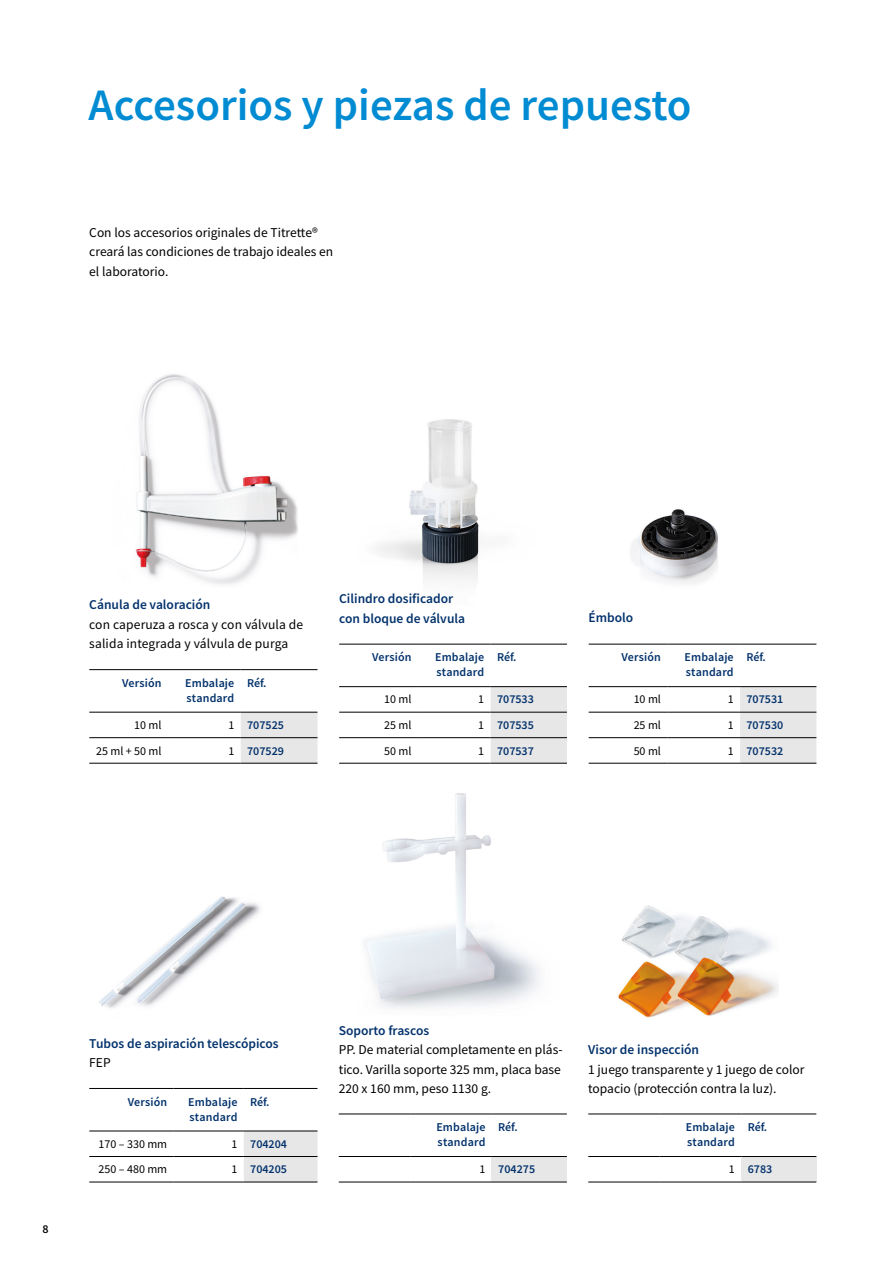
<style>
.page{position:relative;width:893px;height:1263px;background:#fff}
.page>*{position:absolute;margin:0;border:0;box-sizing:border-box;transform-origin:0 0}
.t1{font:600 45px "Source Sans Pro";color:#008bd2}
.t2{font:13.5px/19.5px "Source Sans Pro";color:#000}
.t3{font:600 13.5px/19.5px "Source Sans Pro";color:#03326c}
.t4{font:600 12px/15px "Source Sans Pro";letter-spacing:.01em;color:#03326c}
.t5{font:12px "Source Sans Pro";color:#000}
.t6{font:600 12px "Source Sans Pro";color:#000}
.s1{font-weight:400;color:#000}
</style>
<div class="page">
<img style="left:376px;top:419px;width:103px;height:161px">
<img style="left:364px;top:793px;width:175px;height:215px">
<img style="left:135px;top:374px;width:163px;height:211px">
<img style="left:618px;top:905px;width:160px;height:113px">
<img style="left:99px;top:896px;width:161px;height:112px">
<img style="left:631px;top:509px;width:87px;height:75px">
<svg style="left:588px;top:1181px;width:153px;height:1px"></svg>
<div style="left:741px;top:1156px;width:75px;height:26px;background:#e7e7e7"></div>
<hr style="left:588px;top:1182px;width:72px;height:1px;background:#000">
<hr style="left:660px;top:1182px;width:81px;height:1px;background:#000">
<hr style="left:741px;top:1182px;width:75px;height:1px;background:#000">
<hr style="left:588px;top:1114px;width:72px;height:1px;background:#000">
<hr style="left:660px;top:1114px;width:81px;height:1px;background:#000">
<hr style="left:741px;top:1114px;width:75px;height:1px;background:#000">
<hr style="left:588px;top:1156px;width:72px;height:1px;background:#000">
<hr style="left:660px;top:1156px;width:81px;height:1px;background:#000">
<hr style="left:741px;top:1156px;width:75px;height:1px;background:#000">
<svg style="left:339px;top:1157px;width:153px;height:25px"></svg>
<div style="left:492px;top:1156px;width:75px;height:26px;background:#e7e7e7"></div>
<hr style="left:339px;top:1182px;width:71px;height:1px;background:#000">
<hr style="left:410px;top:1182px;width:82px;height:1px;background:#000">
<hr style="left:492px;top:1182px;width:75px;height:1px;background:#000">
<hr style="left:339px;top:1114px;width:71px;height:1px;background:#000">
<hr style="left:410px;top:1114px;width:82px;height:1px;background:#000">
<hr style="left:492px;top:1114px;width:75px;height:1px;background:#000">
<hr style="left:339px;top:1156px;width:71px;height:1px;background:#000">
<hr style="left:410px;top:1156px;width:82px;height:1px;background:#000">
<hr style="left:492px;top:1156px;width:75px;height:1px;background:#000">
<svg style="left:89px;top:713px;width:228px;height:50px"></svg>
<hr style="left:89px;top:737px;width:79px;height:1px;background:#000">
<hr style="left:168px;top:737px;width:73px;height:1px;background:#000">
<hr style="left:241px;top:737px;width:76px;height:1px;background:#000">
<hr style="left:89px;top:763px;width:79px;height:1px;background:#000">
<hr style="left:168px;top:763px;width:73px;height:1px;background:#000">
<hr style="left:241px;top:763px;width:76px;height:1px;background:#000">
<hr style="left:89px;top:669px;width:79px;height:1px;background:#000">
<hr style="left:168px;top:669px;width:73px;height:1px;background:#000">
<hr style="left:241px;top:669px;width:76px;height:1px;background:#000">
<hr style="left:89px;top:712px;width:79px;height:1px;background:#000">
<hr style="left:168px;top:712px;width:73px;height:1px;background:#000">
<hr style="left:241px;top:712px;width:76px;height:1px;background:#000">
<svg style="left:339px;top:687px;width:228px;height:76px"></svg>
<hr style="left:339px;top:712px;width:79px;height:1px;background:#000">
<hr style="left:418px;top:712px;width:73px;height:1px;background:#000">
<hr style="left:491px;top:712px;width:76px;height:1px;background:#000">
<hr style="left:339px;top:737px;width:79px;height:1px;background:#000">
<hr style="left:418px;top:737px;width:73px;height:1px;background:#000">
<hr style="left:491px;top:737px;width:76px;height:1px;background:#000">
<hr style="left:339px;top:763px;width:79px;height:1px;background:#000">
<hr style="left:418px;top:763px;width:73px;height:1px;background:#000">
<hr style="left:491px;top:763px;width:76px;height:1px;background:#000">
<hr style="left:339px;top:644px;width:79px;height:1px;background:#000">
<hr style="left:418px;top:644px;width:73px;height:1px;background:#000">
<hr style="left:491px;top:644px;width:76px;height:1px;background:#000">
<hr style="left:339px;top:686px;width:79px;height:1px;background:#000">
<hr style="left:418px;top:686px;width:73px;height:1px;background:#000">
<hr style="left:491px;top:686px;width:76px;height:1px;background:#000">
<svg style="left:89px;top:1132px;width:228px;height:50px"></svg>
<hr style="left:89px;top:1156px;width:85px;height:1px;background:#000">
<hr style="left:174px;top:1156px;width:70px;height:1px;background:#000">
<hr style="left:244px;top:1156px;width:73px;height:1px;background:#000">
<hr style="left:89px;top:1182px;width:85px;height:1px;background:#000">
<hr style="left:174px;top:1182px;width:70px;height:1px;background:#000">
<hr style="left:244px;top:1182px;width:73px;height:1px;background:#000">
<hr style="left:89px;top:1088px;width:85px;height:1px;background:#000">
<hr style="left:174px;top:1088px;width:70px;height:1px;background:#000">
<hr style="left:244px;top:1088px;width:73px;height:1px;background:#000">
<hr style="left:89px;top:1131px;width:85px;height:1px;background:#000">
<hr style="left:174px;top:1131px;width:70px;height:1px;background:#000">
<hr style="left:244px;top:1131px;width:73px;height:1px;background:#000">
<svg style="left:589px;top:687px;width:227px;height:76px"></svg>
<hr style="left:589px;top:712px;width:78px;height:1px;background:#000">
<hr style="left:667px;top:712px;width:73px;height:1px;background:#000">
<hr style="left:740px;top:712px;width:76px;height:1px;background:#000">
<hr style="left:589px;top:737px;width:78px;height:1px;background:#000">
<hr style="left:667px;top:737px;width:73px;height:1px;background:#000">
<hr style="left:740px;top:737px;width:76px;height:1px;background:#000">
<hr style="left:589px;top:763px;width:78px;height:1px;background:#000">
<hr style="left:667px;top:763px;width:73px;height:1px;background:#000">
<hr style="left:740px;top:763px;width:76px;height:1px;background:#000">
<hr style="left:589px;top:644px;width:78px;height:1px;background:#000">
<hr style="left:667px;top:644px;width:73px;height:1px;background:#000">
<hr style="left:740px;top:644px;width:76px;height:1px;background:#000">
<hr style="left:589px;top:686px;width:78px;height:1px;background:#000">
<hr style="left:667px;top:686px;width:73px;height:1px;background:#000">
<hr style="left:740px;top:686px;width:76px;height:1px;background:#000">
<h1 class="t1" style="left:89px;top:75px;width:605px">Accesorios y piezas de repuesto</h1>
<p class="t2" style="left:89px;top:222px;width:245px">Con los accesorios originales de Titrette® creará las condiciones de trabajo ideales en el laboratorio.</p>
<p class="t3" style="left:89px;top:595px;width:123px">Cánula de valoración</p>
<p class="t2" style="left:89px;top:614px;width:216px">con caperuza a rosca y con válvula de salida integrada y válvula de purga</p>
<p class="t4" style="left:122px;top:675px;width:41px">Versión</p>
<p class="t4" style="left:185px;top:675px;width:51px">Embalaje standard</p>
<p class="t4" style="left:247px;top:675px;width:21px">Réf.</p>
<p class="t5" style="left:134px;top:717px;width:29px">10 ml</p>
<p class="t4" style="left:228px;top:717px;width:57px"><span class="s1">1</span> 707525</p>
<p class="t5" style="left:96px;top:743px;width:67px">25 ml + 50 ml</p>
<p class="t4" style="left:228px;top:743px;width:57px"><span class="s1">1</span> 707529</p>
<p class="t3" style="left:339px;top:589px;width:127px">Cilindro dosificador con bloque de válvula</p>
<p class="t4" style="left:372px;top:650px;width:41px">Versión</p>
<p class="t4" style="left:435px;top:650px;width:51px">Embalaje standard</p>
<p class="t4" style="left:497px;top:650px;width:21px">Réf.</p>
<p class="t5" style="left:384px;top:692px;width:29px">10 ml</p>
<p class="t4" style="left:478px;top:692px;width:57px"><span class="s1">1</span> 707533</p>
<p class="t5" style="left:384px;top:717px;width:29px">25 ml</p>
<p class="t4" style="left:478px;top:717px;width:57px"><span class="s1">1</span> 707535</p>
<p class="t5" style="left:384px;top:743px;width:29px">50 ml</p>
<p class="t4" style="left:478px;top:743px;width:57px"><span class="s1">1</span> 707537</p>
<p class="t3" style="left:588px;top:608px;width:46px">Émbolo</p>
<p class="t4" style="left:621px;top:650px;width:41px">Versión</p>
<p class="t4" style="left:685px;top:650px;width:51px">Embalaje standard</p>
<p class="t4" style="left:746px;top:650px;width:21px">Réf.</p>
<p class="t5" style="left:634px;top:692px;width:29px">10 ml</p>
<p class="t4" style="left:728px;top:692px;width:57px"><span class="s1">1</span> 707531</p>
<p class="t5" style="left:634px;top:717px;width:29px">25 ml</p>
<p class="t4" style="left:728px;top:717px;width:57px"><span class="s1">1</span> 707530</p>
<p class="t5" style="left:634px;top:743px;width:29px">50 ml</p>
<p class="t4" style="left:728px;top:743px;width:57px"><span class="s1">1</span> 707532</p>
<p class="t6" style="left:43px;top:1221px;width:8px">8</p>
<p class="t3" style="left:89px;top:1033px;width:191px">Tubos de aspiración telescópicos</p>
<p class="t2" style="left:89px;top:1053px;width:23px">FEP</p>
<p class="t4" style="left:128px;top:1094px;width:41px">Versión</p>
<p class="t4" style="left:188px;top:1094px;width:51px">Embalaje standard</p>
<p class="t4" style="left:250px;top:1094px;width:21px">Réf.</p>
<p class="t5" style="left:99px;top:1136px;width:70px">170 – 330 mm</p>
<p class="t4" style="left:231px;top:1136px;width:57px"><span class="s1">1</span> 704204</p>
<p class="t5" style="left:99px;top:1162px;width:70px">250 – 480 mm</p>
<p class="t4" style="left:231px;top:1162px;width:57px"><span class="s1">1</span> 704205</p>
<p class="t3" style="left:339px;top:1020px;width:92px">Soporto frascos</p>
<p class="t2" style="left:339px;top:1040px;width:225px">PP. De material completamente en plás&shy;tico. Varilla soporte 325 mm, placa base<br>220 x 160 mm, peso 1130 g.</p>
<p class="t3" style="left:588px;top:1040px;width:112px">Visor de inspección</p>
<p class="t2" style="left:588px;top:1060px;width:218px">1 juego transparente y 1 juego de color topacio (protección contra la luz).</p>
<p class="t4" style="left:686px;top:1119px;width:51px">Embalaje standard</p>
<p class="t4" style="left:748px;top:1119px;width:21px">Réf.</p>
<p class="t4" style="left:729px;top:1162px;width:45px"><span class="s1">1</span> 6783</p>
<p class="t4" style="left:436px;top:1119px;width:51px">Embalaje standard</p>
<p class="t4" style="left:498px;top:1119px;width:21px">Réf.</p>
<p class="t4" style="left:479px;top:1162px;width:57px"><span class="s1">1</span> 704275</p>
</div>
